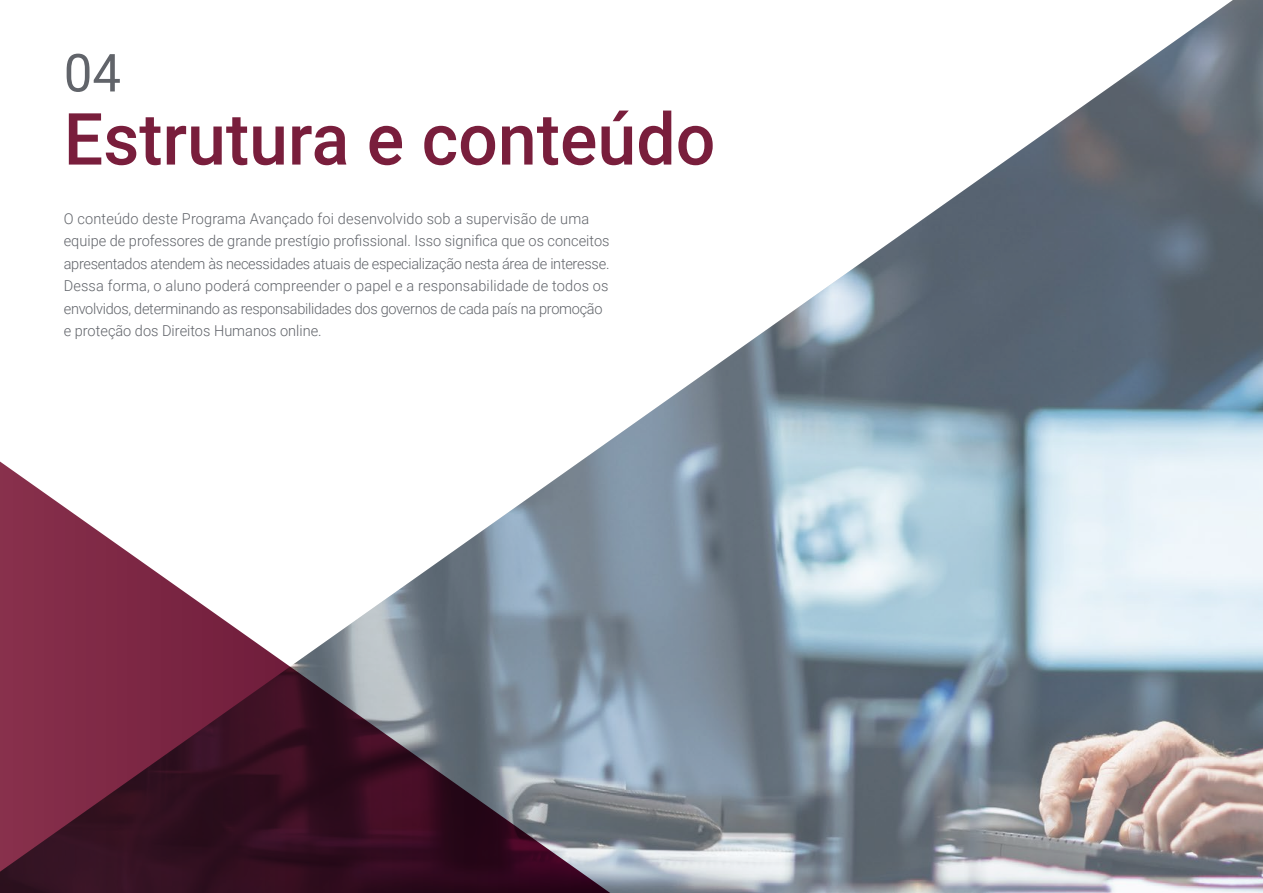
<style>
.page{position:relative;width:1263px;height:893px;background:#fff}
.page>*{position:absolute;margin:0;border:0;box-sizing:border-box;transform-origin:0 0}
.t1{font:500 72px "Roboto";color:#791e3c}
.t2{font:52.5px "Roboto";color:#61646a}
.t3{font:300 15px/22.5px "Roboto";color:#61646a}
</style>
<div class="page">
<img style="left:602px;top:0;width:661px;height:893px">
<svg style="left:0;top:446px;width:640px;height:447px"></svg>
<h2 class="t2" style="left:64px;top:36px;width:59px">04</h2>
<h1 class="t1" style="left:64px;top:89px;width:653px">Estrutura e conteúdo</h1>
<p class="t3" style="left:64px;top:207px;width:547px">O conteúdo deste Programa Avançado foi desenvolvido sob a supervisão de uma equipe de professores de grande prestígio profissional. Isso significa que os conceitos apresentados atendem às necessidades atuais de especialização nesta área de interesse.<br>Dessa forma, o aluno poderá compreender o papel e a responsabilidade de todos os envolvidos, determinando as responsabilidades dos governos de cada país na promoção e proteção dos Direitos Humanos online.</p>
</div>
